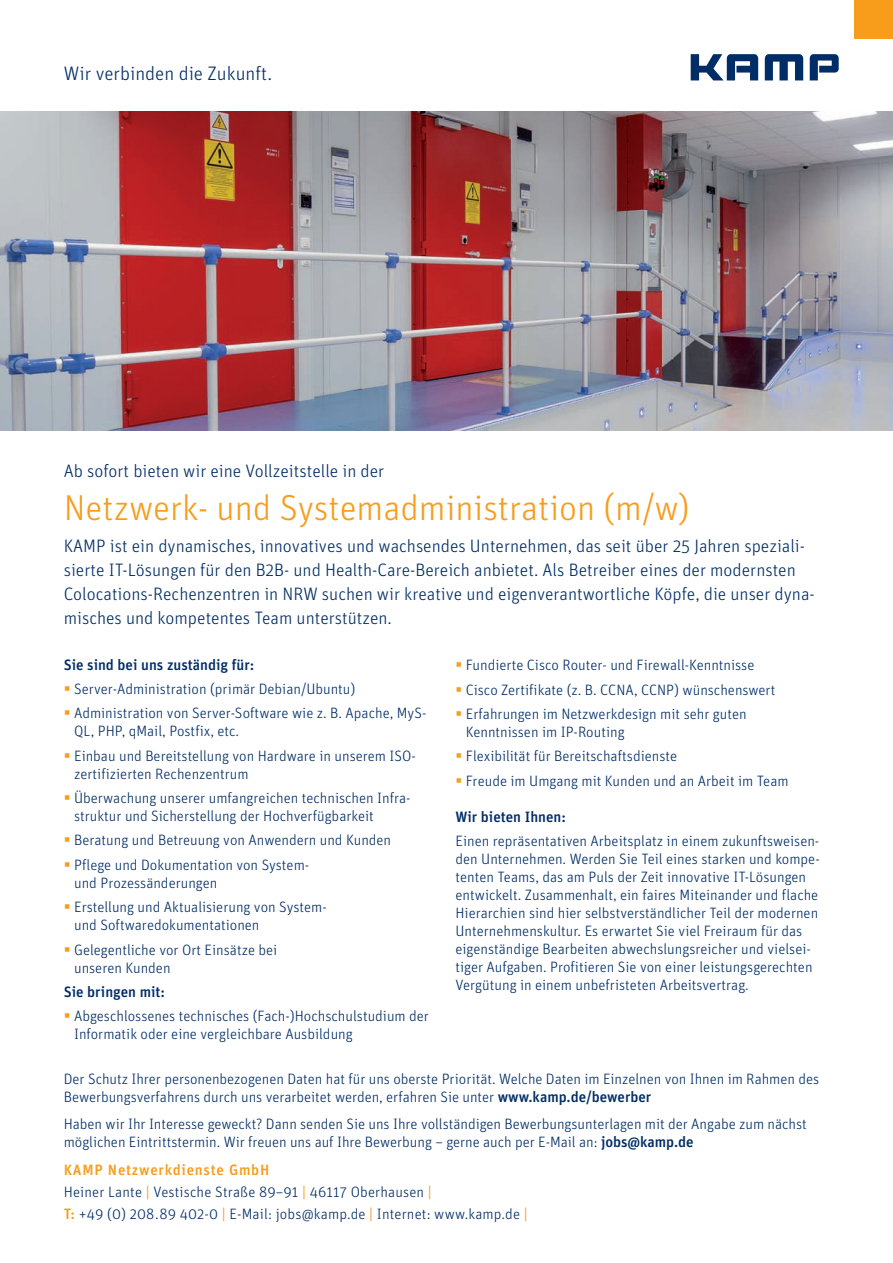
<style>
.page{position:relative;width:893px;height:1263px;background:#fff}
.page>*{position:absolute;margin:0;border:0;box-sizing:border-box;transform-origin:0 0}
.t1{font:300 36px "Unit";color:#f89c1c}
.t2{font:300 19.5px "Unit";color:#002d66}
.t3{font:300 18px/24px "Unit";color:#002d66}
.t4{font:300 15px/18px "Unit";color:#002d66}
.t5{font:500 15px "Unit";color:#002d66}
.s1{color:#f89c1c}
.s2{font-weight:500}
.s3{font-weight:500;color:#f89c1c}
.s4{font-weight:400;color:#f89c1c}
</style>
<div class="page">
<img style="left:0;top:112px;width:893px;height:319px">
<div style="left:854px;top:0;width:39px;height:39px;background:#f89c1c"></div>
<svg style="left:765px;top:54px;width:38px;height:26px"></svg>
<svg style="left:810px;top:54px;width:29px;height:26px"></svg>
<svg style="left:691px;top:54px;width:67px;height:26px"></svg>
<h2 class="t2" style="left:64px;top:62px;width:210px">Wir verbinden die Zukunft.</h2>
<p class="t3" style="left:64px;top:458px;width:322px">Ab sofort bieten wir eine Vollzeitstelle in der</p>
<h1 class="t1" style="left:64px;top:487px;width:627px">Netzwerk- und Systemadministration (m/w)</h1>
<p class="t3" style="left:64px;top:534px;width:752px">KAMP ist ein dynamisches, innovatives und wachsendes Unternehmen, das seit über 25 Jahren speziali&shy;sierte IT-Lösungen für den B2B- und Health-Care-Bereich anbietet. Als Betreiber eines der modernsten Colocations-Rechenzentren in NRW suchen wir kreative und eigenverantwortliche Köpfe, die unser dyna&shy;misches und kompetentes Team unterstützen.</p>
<p class="t5" style="left:64px;top:655px;width:192px">Sie sind bei uns zuständig für:</p>
<p class="t4" style="left:64px;top:680px;width:293px"><span class="s1">▪</span> Server-Administration (primär Debian/Ubuntu)</p>
<p class="t4" style="left:74px;top:704px;width:354px;text-indent:-10px"><span class="s1">▪</span> Administration von Server-Software wie z. B. Apache, MyS-<br>QL, PHP, qMail, Postfix, etc.</p>
<p class="t4" style="left:74px;top:746px;width:343px;text-indent:-10px"><span class="s1">▪</span> Einbau und Bereitstellung von Hardware in unserem ISO&shy;zertifizierten Rechenzentrum</p>
<p class="t4" style="left:74px;top:789px;width:338px;text-indent:-10px"><span class="s1">▪</span> Überwachung unserer umfangreichen technischen Infra&shy;struktur und Sicherstellung der Hochverfügbarkeit</p>
<p class="t4" style="left:64px;top:831px;width:329px"><span class="s1">▪</span> Beratung und Betreuung von Anwendern und Kunden</p>
<p class="t4" style="left:74px;top:855px;width:237px;text-indent:-10px"><span class="s1">▪</span> Pflege und Dokumentation von System&shy;und Prozessänderungen</p>
<p class="t4" style="left:74px;top:898px;width:254px;text-indent:-10px"><span class="s1">▪</span> Erstellung und Aktualisierung von System&shy;und Softwaredokumentationen</p>
<p class="t4" style="left:74px;top:940px;width:205px;text-indent:-10px"><span class="s1">▪</span> Gelegentliche vor Ort Einsätze bei unseren Kunden</p>
<p class="t5" style="left:64px;top:983px;width:103px">Sie bringen mit:</p>
<p class="t4" style="left:74px;top:1007px;width:356px;text-indent:-10px"><span class="s1">▪</span> Abgeschlossenes technisches (Fach-)Hochschulstudium der<br>Informatik oder eine vergleichbare Ausbildung</p>
<p class="t4" style="left:455px;top:656px;width:300px"><span class="s1">▪</span> Fundierte Cisco Router- und Firewall-Kenntnisse</p>
<p class="t4" style="left:455px;top:680px;width:321px"><span class="s1">▪</span> Cisco Zertifikate (z. B. CCNA, CCNP) wünschenswert</p>
<p class="t4" style="left:466px;top:705px;width:282px;text-indent:-10px"><span class="s1">▪</span> Erfahrungen im Netzwerkdesign mit sehr guten<br>Kenntnissen im IP-Routing</p>
<p class="t4" style="left:455px;top:747px;width:223px"><span class="s1">▪</span> Flexibilität für Bereitschaftsdienste</p>
<p class="t4" style="left:455px;top:771px;width:335px"><span class="s1">▪</span> Freude im Umgang mit Kunden und an Arbeit im Team</p>
<p class="t5" style="left:455px;top:807px;width:112px">Wir bieten Ihnen:</p>
<p class="t4" style="left:455px;top:832px;width:366px">Einen repräsentativen Arbeitsplatz in einem zukunftsweisen&shy;den Unternehmen. Werden Sie Teil eines starken und kompe&shy;tenten Teams, das am Puls der Zeit innovative IT-Lösungen entwickelt. Zusammenhalt, ein faires Miteinander und flache Hierarchien sind hier selbstverständlicher Teil der modernen Unternehmenskultur. Es erwartet Sie viel Freiraum für das eigenständige Bearbeiten abwechslungsreicher und vielsei&shy;tiger Aufgaben. Profitieren Sie von einer leistungsgerechten Vergütung in einem unbefristeten Arbeitsvertrag.</p>
<p class="t4" style="left:64px;top:1070px;width:757px">Der Schutz Ihrer personenbezogenen Daten hat für uns oberste Priorität. Welche Daten im Einzelnen von Ihnen im Rahmen des<br>Bewerbungsverfahrens durch uns verarbeitet werden, erfahren Sie unter <span class="s2">www.kamp.de/bewerber</span></p>
<p class="t4" style="left:64px;top:1115px;width:745px">Haben wir Ihr Interesse geweckt? Dann senden Sie uns Ihre vollständigen Bewerbungsunterlagen mit der Angabe zum nächst möglichen Eintrittstermin. Wir freuen uns auf Ihre Bewerbung – gerne auch per E-Mail an: <span class="s2">jobs@kamp.de</span></p>
<p class="t4" style="left:64px;top:1159px;width:465px;line-height:21.9px"><span class="s3">KAMP Netzwerkdienste GmbH<br></span>Heiner Lante <span class="s4">|</span> Vestische Straße 89–91 <span class="s4">|</span> 46117 Oberhausen <span class="s4">|<br></span><span class="s3">T:</span> +49 (0) 208.89 402-0 <span class="s4">|</span> E-Mail: jobs@kamp.de <span class="s4">|</span> Internet: www.kamp.de <span class="s4">|</span></p>
</div>
